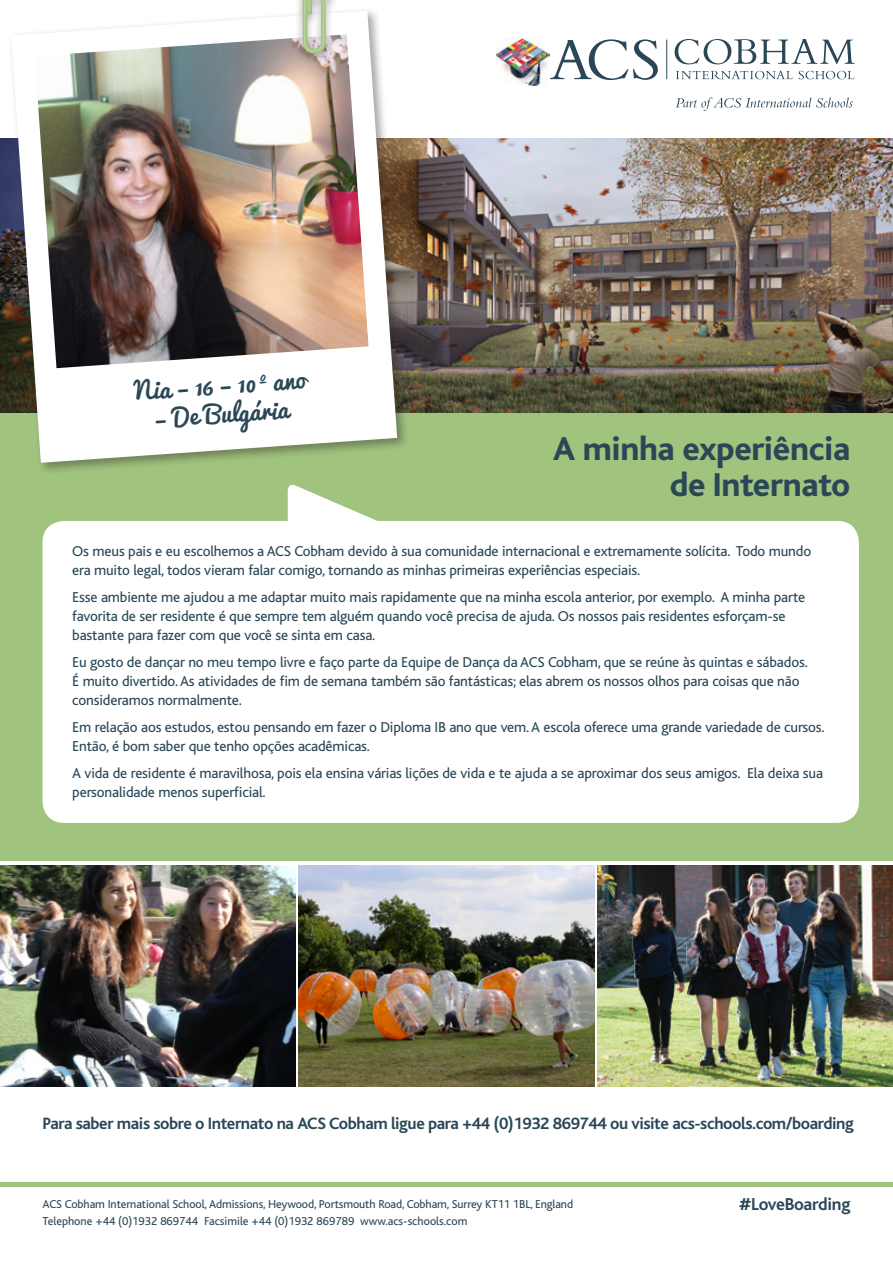
<style>
.page{position:relative;width:893px;height:1263px;background:#fff}
.page>*{position:absolute;margin:0;border:0;box-sizing:border-box;transform-origin:0 0}
.t1{font:800 34.5px/36px "Bliss";letter-spacing:-.01em;color:#2a4757;text-align:right}
.t2{font:24px "Pacifico";color:#2a4757}
.t3{font:700 18px "Bliss";letter-spacing:-.015em;color:#2a4757}
.t4{font:700 17.25px "Bliss";letter-spacing:-.025em;color:#2a4757}
.t5{font:15px/18.8px "Bliss";letter-spacing:-.01em;color:#2a4757}
.t6{font:12px/16.5px "Bliss";letter-spacing:-.01em;color:#2a4757}
.s1{font-family:"Belinda W00"}
</style>
<div class="page">
<img style="left:0;top:138px;width:893px;height:276px">
<hr style="left:666px;top:40px;width:1px;height:39px;background:#2a4757">
<svg style="left:799px;top:71px;width:55px;height:8px"></svg>
<svg style="left:676px;top:71px;width:117px;height:8px"></svg>
<svg style="left:675px;top:39px;width:180px;height:25px"></svg>
<svg style="left:550px;top:39px;width:108px;height:41px"></svg>
<img style="left:496px;top:38px;width:53px;height:48px">
<svg style="left:676px;top:97px;width:177px;height:14px"></svg>
<div style="left:0;top:414px;width:893px;height:447px;background:#a0c37d"></div>
<div style="left:8px;top:7px;width:401px;height:468px;background:#231f20;opacity:.4"></div>
<svg style="left:11px;top:11px;width:386px;height:452px"></svg>
<img style="left:35px;top:34px;width:333px;height:334px">
<div style="left:294px;top:0;width:45px;height:66px;background:#231f20;opacity:.4"></div>
<hr style="left:0;top:1182px;width:893px;height:4px;background:#a0c37d">
<div style="left:301px;top:0;width:32px;height:55px;background:#fff;opacity:.75"></div>
<svg style="left:303px;top:0;width:28px;height:54px;background:#c8d1b9"></svg>
<img style="left:0;top:865px;width:296px;height:221px">
<img style="left:299px;top:865px;width:295px;height:221px">
<img style="left:597px;top:865px;width:296px;height:221px">
<div style="left:43px;top:521px;width:816px;height:302px;background:#fff;border-radius:21px"></div>
<svg style="left:288px;top:484px;width:90px;height:37px"></svg>
<p class="t2" style="left:133px;top:370px;width:173px;rotate:-4deg">Nia – 16 – 10<span class="s1">º</span> ano</p>
<p class="t2" style="left:153px;top:397px;width:136px;rotate:-4deg">– De Bulgária</p>
<p class="t1" style="left:553px;top:432px;width:299px">A minha experiência de Internato</p>
<p class="t5" style="left:72px;top:542px;width:740px">Os meus pais e eu escolhemos a ACS Cobham devido à sua comunidade internacional e extremamente solícita. Todo mundo era muito legal, todos vieram falar comigo, tornando as minhas primeiras experiências especiais.</p>
<p class="t5" style="left:72px;top:588px;width:735px">Esse ambiente me ajudou a me adaptar muito mais rapidamente que na minha escola anterior, por exemplo. A minha parte favorita de ser residente é que sempre tem alguém quando você precisa de ajuda. Os nossos pais residentes esforçam-se bastante para fazer com que você se sinta em casa.</p>
<p class="t5" style="left:72px;top:653px;width:737px">Eu gosto de dançar no meu tempo livre e faço parte da Equipe de Dança da ACS Cobham, que se reúne às quintas e sábados.<br>É muito divertido. As atividades de fim de semana também são fantásticas; elas abrem os nossos olhos para coisas que não consideramos normalmente.</p>
<p class="t5" style="left:72px;top:718px;width:754px">Em relação aos estudos, estou pensando em fazer o Diploma IB ano que vem. A escola oferece uma grande variedade de cursos.<br>Então, é bom saber que tenho opções acadêmicas.</p>
<p class="t5" style="left:72px;top:764px;width:752px">A vida de residente é maravilhosa, pois ela ensina várias lições de vida e te ajuda a se aproximar dos seus amigos. Ela deixa sua personalidade menos superficial.</p>
<p class="t4" style="left:43px;top:1115px;width:813px">Para saber mais sobre o Internato na ACS Cobham ligue para +44 (0)1932 869744 ou visite acs-schools.com/boarding</p>
<p class="t6" style="left:43px;top:1196px;width:532px">ACS Cobham International School, Admissions, Heywood, Portsmouth Road, Cobham, Surrey KT11 1BL, England<br>Telephone +44 (0)1932 869744 Facsimile +44 (0)1932 869789 www.acs-schools.com</p>
<p class="t3" style="left:739px;top:1194px;width:113px">#LoveBoarding</p>
</div>
